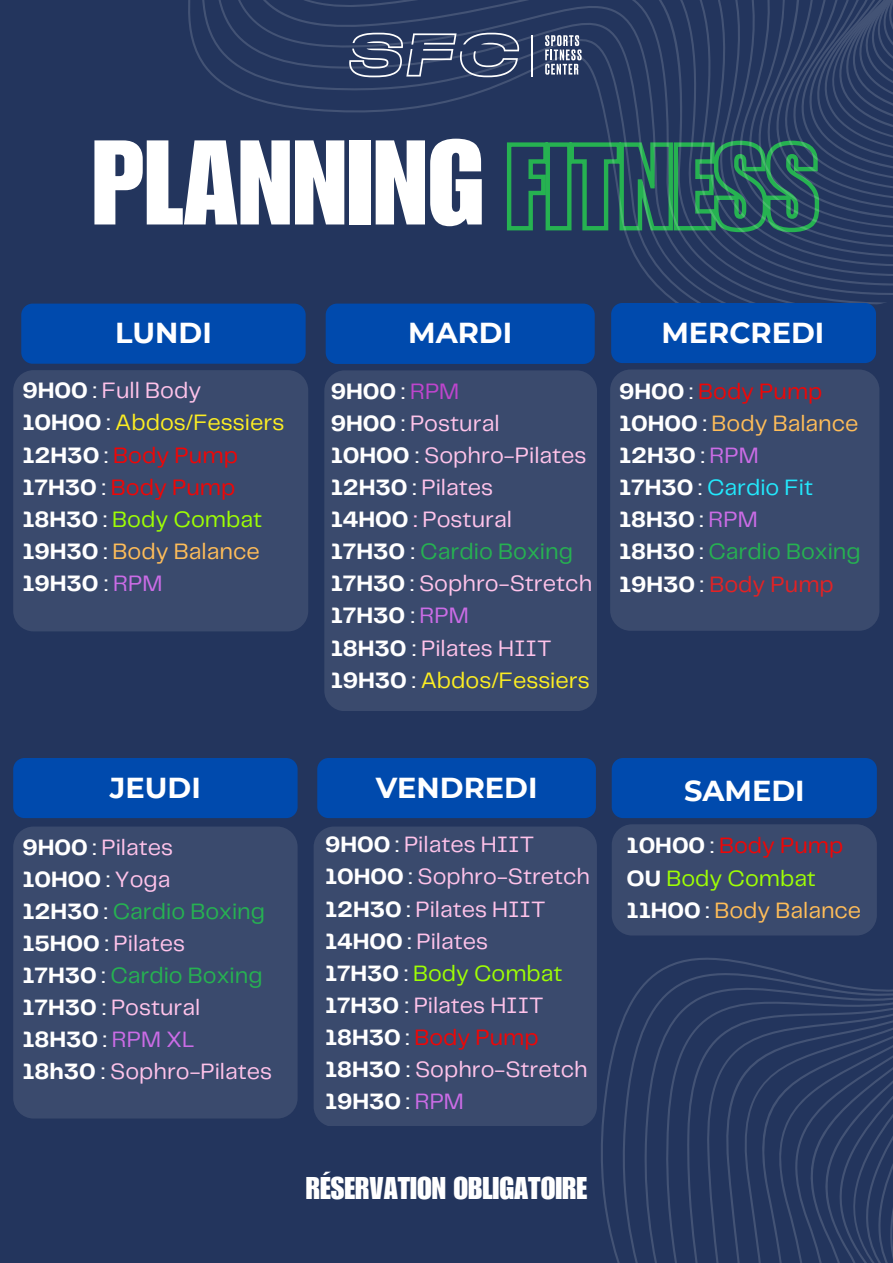
<style>
.page{position:relative;width:893px;height:1263px;background:#23355d}
.page>*{position:absolute;margin:0;border:0;box-sizing:border-box;transform-origin:0 0}
.t1{font:117.75px "Impact LT Std";color:#fff}
.t2{font:30.6px "Impact LT Std";color:#fff}
.t3{font:700 28.8px "Montserrat";color:#fff}
.t4{font:23.17px/32.1px "Telegraf";color:#ffc3ea}
.t5{font:700 23.17px/32.1px "Telegraf";color:#fff}
.t6{font:23.1px/32px "Telegraf";color:#ffc3ea}
.t7{font:700 23.1px/32px "Telegraf";color:#fff}
.s1{font-size:117.07px;color:rgb(0 0 0/0)}
.s2{font-weight:700;color:#fff}
.s3{color:#fff}
.s4{color:#be45cd}
.s5{color:#26b251}
.s6{color:#cb6ce6}
.s7{color:#fdee22}
.s8{font-weight:400}
.s9{font-weight:400;color:#ffc3ea}
.s10{font-weight:400;color:#fdee22}
.s11{font-weight:400;color:#ef0606}
.s12{font-weight:400;color:#9fff03}
.s13{font-weight:400;color:#ffbd59}
.s14{font-weight:400;color:#cb6ce6}
.s15{font-weight:400;color:#22e9fd}
.s16{font-weight:400;color:#26b251}
.s17{font-weight:400;color:#e32224}
.s18{color:#9fff03}
.s19{color:#ef0606}
</style>
<div class="page">
<svg style="left:507px;top:230px;width:386px;height:26px"></svg>
<svg style="left:507px;top:217px;width:386px;height:13px"></svg>
<svg style="left:507px;top:207px;width:386px;height:10px"></svg>
<svg style="left:507px;top:197px;width:386px;height:10px"></svg>
<svg style="left:507px;top:187px;width:386px;height:10px"></svg>
<svg style="left:507px;top:175px;width:386px;height:9px"></svg>
<svg style="left:507px;top:170px;width:378px;height:5px"></svg>
<svg style="left:507px;top:159px;width:386px;height:11px"></svg>
<svg style="left:507px;top:138px;width:386px;height:21px"></svg>
<svg style="left:607px;top:129px;width:286px;height:9px"></svg>
<svg style="left:605px;top:121px;width:288px;height:8px"></svg>
<svg style="left:253px;top:99px;width:640px;height:22px"></svg>
<svg style="left:236px;top:92px;width:657px;height:7px"></svg>
<svg style="left:224px;top:85px;width:667px;height:7px"></svg>
<svg style="left:202px;top:64px;width:691px;height:21px"></svg>
<svg style="left:188px;top:0;width:705px;height:64px"></svg>
<div style="left:13px;top:758px;width:285px;height:60px;background:#004aad;border-radius:11px"></div>
<div style="left:13px;top:826px;width:285px;height:292px;background:#3a4a6d;border-radius:20px"></div>
<div style="left:21px;top:304px;width:285px;height:60px;background:#004aad;border-radius:11px"></div>
<div style="left:326px;top:304px;width:269px;height:60px;background:#004aad;border-radius:11px"></div>
<div style="left:324px;top:370px;width:273px;height:341px;background:#3a4a6d;border-radius:20px"></div>
<div style="left:13px;top:370px;width:295px;height:261px;background:#3a4a6d;border-radius:20px"></div>
<div style="left:611px;top:303px;width:265px;height:60px;background:#004aad;border-radius:11px"></div>
<div style="left:610px;top:369px;width:269px;height:262px;background:#3a4a6d;border-radius:20px"></div>
<svg style="left:318px;top:693px;width:31px;height:433px;fill:#3a4a6d"></svg>
<svg style="left:395px;top:758px;width:10px;height:368px;background:#2f4977"></svg>
<svg style="left:417px;top:758px;width:20px;height:368px;background:#2f4977"></svg>
<svg style="left:437px;top:758px;width:16px;height:368px;background:#2f4977"></svg>
<svg style="left:453px;top:758px;width:10px;height:368px;background:#2f4977"></svg>
<svg style="left:463px;top:758px;width:10px;height:368px;background:#2f4977"></svg>
<svg style="left:473px;top:758px;width:9px;height:368px;background:#2f4977"></svg>
<svg style="left:482px;top:758px;width:9px;height:368px;background:#2f4977"></svg>
<svg style="left:493px;top:758px;width:9px;height:368px;background:#2f4977"></svg>
<svg style="left:502px;top:758px;width:26px;height:368px;background:#2f4977"></svg>
<svg style="left:528px;top:758px;width:8px;height:368px;background:#2f4977"></svg>
<svg style="left:538px;top:614px;width:341px;height:512px;fill:#3a4a6d"></svg>
<svg style="left:563px;top:619px;width:316px;height:507px"></svg>
<svg style="left:571px;top:629px;width:308px;height:497px"></svg>
<svg style="left:572px;top:641px;width:307px;height:485px"></svg>
<svg style="left:575px;top:652px;width:304px;height:474px;fill:#3a4a6d"></svg>
<svg style="left:597px;top:664px;width:296px;height:599px"></svg>
<h1 class="t1" style="left:92px;top:114px;width:728px">PLANNING <span class="s1">FITNESS</span></h1>
<p class="t3" style="left:115px;top:312px;width:98px">LUNDI</p>
<p class="t3" style="left:408px;top:312px;width:106px">MARDI</p>
<p class="t4" style="left:331px;top:374px;width:263px"><span class="s2">9H00</span> <span class="s3">:</span> <span class="s4">RPM<br></span><span class="s2">9H00</span> <span class="s3">:</span> Postural<br><span class="s2">10H00</span> <span class="s3">:</span> Sophro-Pilate s<br><span class="s2">12H30</span> <span class="s3">:</span> Pilates<br><span class="s2">14H00</span> : Postural<br><span class="s2">17H30</span> <span class="s3">:</span> <span class="s5">Cardio Boxing<br></span><span class="s2">17H30</span> <span class="s3">:</span> Sophro-Stretch<br><span class="s2">17H30</span> <span class="s3">:</span> <span class="s6">RPM<br></span><span class="s2">18H30</span> <span class="s3">:</span> Pilates HIIT<br><span class="s2">19H30</span> <span class="s3">:</span> <span class="s7">Abdos/Fessiers</span></p>
<p class="t5" style="left:23px;top:375px;width:263px">9H00 <span class="s8">:</span> <span class="s9">Full Body<br></span>10H00 <span class="s8">:</span> <span class="s10">Abdos/Fessiers<br></span>12H30 <span class="s8">:</span> <span class="s11">Body Pump<br></span>17H30 <span class="s8">:</span> <span class="s11">Body Pump<br></span>18H30 <span class="s8">:</span> <span class="s12">Body Combat<br></span>19H30 <span class="s8">:</span> <span class="s13">Body Balance<br></span>19H30 <span class="s8">:</span> <span class="s14">RPM</span></p>
<p class="t3" style="left:661px;top:312px;width:164px">MERCREDI</p>
<p class="t7" style="left:619px;top:375px;width:243px">9H00 <span class="s8">:</span> <span class="s11">Body Pump<br></span>10H00 <span class="s8">:</span> <span class="s13">Body Balance<br></span>12H30 <span class="s8">:</span> <span class="s14">RPM<br></span>17H30 <span class="s8">:</span> <span class="s15">Cardio Fit<br></span>18H30 <span class="s8">:</span> <span class="s14">RPM<br></span>18H30 <span class="s8">:</span> <span class="s16">Cardio Boxing<br></span>19H30 <span class="s8">:</span> <span class="s17">Body Pump</span></p>
<p class="t3" style="left:110px;top:767px;width:92px">JEUDI</p>
<p class="t6" style="left:23px;top:830px;width:251px"><span class="s2">9H00</span> <span class="s3">:</span> Pilates<br><span class="s2">10H00</span> <span class="s3">:</span> Yoga<br><span class="s2">12H30</span> <span class="s3">:</span> <span class="s5">Cardio Boxing<br></span><span class="s2">15H00</span> <span class="s3">:</span> Pilates<br><span class="s2">17H30</span> <span class="s3">:</span> <span class="s5">Cardio Boxing<br></span><span class="s2">17H30</span> <span class="s3">:</span> Postural<br><span class="s2">18H30</span> <span class="s3">:</span> <span class="s6">RPM XL<br></span><span class="s2">18h30</span> <span class="s3">:</span> Sophro-Pilates</p>
<p class="t3" style="left:376px;top:767px;width:163px">VENDREDI</p>
<p class="t6" style="left:325px;top:828px;width:266px"><span class="s2">9H00</span> <span class="s3">:</span> Pilates HIIT<br><span class="s2">10H00</span> <span class="s3">:</span> Sophro-Stretch<br><span class="s2">12H30</span> <span class="s3">:</span> Pilates HIIT<br><span class="s2">14H00</span> <span class="s3">:</span> Pilates<br><span class="s2">17H30</span> <span class="s3">:</span> <span class="s18">Body Combat<br></span><span class="s2">17H30</span> <span class="s3">:</span> Pilates HIIT<br><span class="s2">18H30</span> <span class="s3">:</span> <span class="s19">Body Pump<br></span><span class="s2">18H30</span> <span class="s3">:</span> Sophro-Stretch<br><span class="s2">19H30</span> <span class="s3">:</span> <span class="s6">RPM</span></p>
<h2 class="t2" style="left:306px;top:1170px;width:283px">RÉSERVATION OBLIGATOIRE</h2>
<p class="t3" style="left:684px;top:770px;width:122px">SAMEDI</p>
<p class="t7" style="left:626px;top:830px;width:236px">10H00 <span class="s8">:</span> <span class="s11">Body Pump<br></span>OU <span class="s12">Body Combat<br></span>11H00 <span class="s8">:</span> <span class="s13">Body Balance</span></p>
</div>
